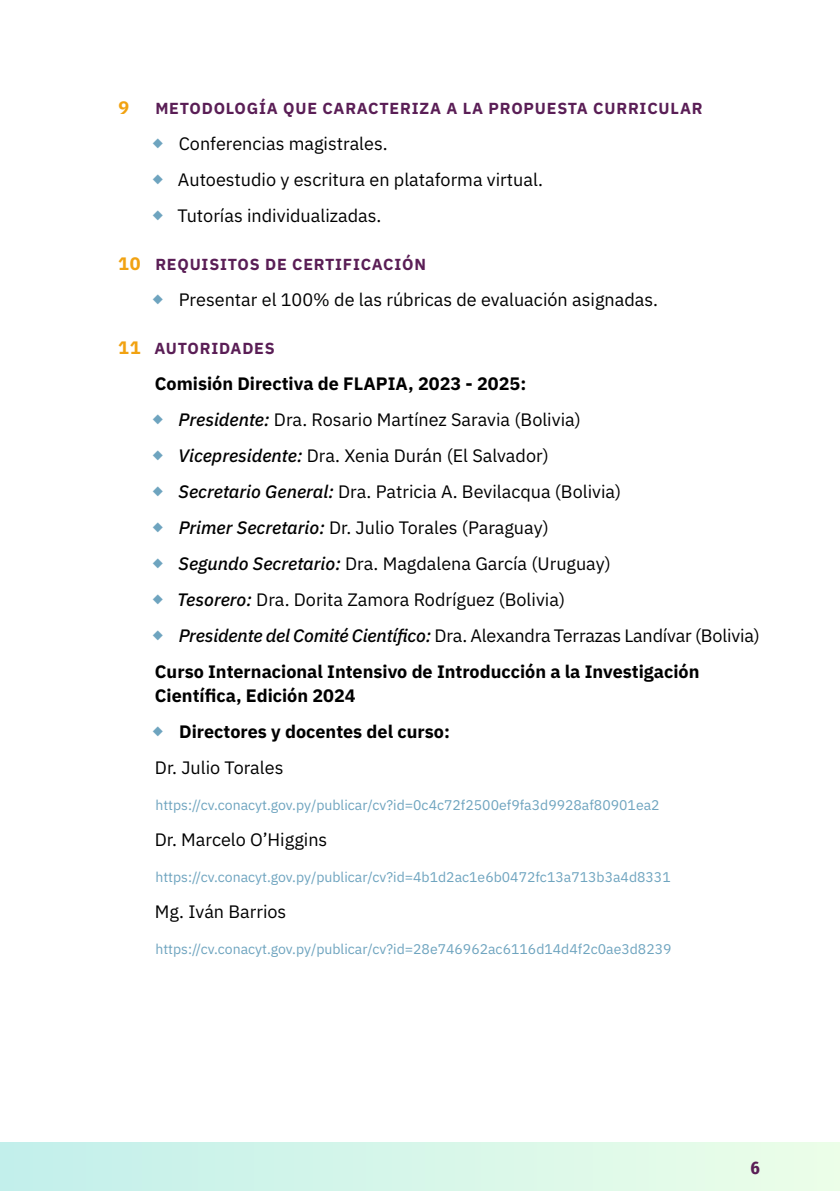
<style>
.page{position:relative;width:840px;height:1191px;background:#fff}
.page>*{position:absolute;margin:0;border:0;box-sizing:border-box;transform-origin:0 0}
.t1{font:18px/36px "IBM Plex Sans";color:#000}
.t2{font:700 18px/36px "IBM Plex Sans";color:#000}
.t3{font:700 18px "Fira Sans Condensed";color:#5a1e56}
.t4{font:700 18px "IBM Plex Sans";color:#f1a211}
.t5{font:700 16px "IBM Plex Sans";letter-spacing:.05em;color:#5a1e56}
.t6{font:14px "IBM Plex Sans";color:#6ea4bf}
.s1{font-size:18px;color:#f1a211}
.s2{font-weight:500;font-style:italic}
</style>
<div class="page">
<div style="left:0;top:1142px;width:839px;height:49px;background:linear-gradient(to right,#c2efeb,#ecfee8)"></div>
<p class="t4" style="left:118px;top:93px;width:12px">9</p>
<p class="t5" style="left:155px;top:96px;width:548px">METODOLOGÍA QUE CARACTERIZA A LA PROPUESTA CURRICULAR</p>
<p class="t1" style="left:177px;top:124px;width:367px">Conferencias magistrales.<br>Autoestudio y escritura en plataforma virtual.<br>Tutorías individualizadas.</p>
<p class="t5" style="left:118px;top:252px;width:309px"><span class="s1">10</span> REQUISITOS DE CERTIFICACIÓN</p>
<p class="t1" style="left:179px;top:280px;width:480px">Presentar el 100% de las rúbricas de evaluación asignadas.</p>
<p class="t5" style="left:118px;top:336px;width:158px"><span class="s1">11</span> AUTORIDADES</p>
<p class="t2" style="left:155px;top:364px;width:373px">Comisión Directiva de FLAPIA, 2023 - 2025:</p>
<p class="t1" style="left:178px;top:400px;width:403px"><span class="s2">Presidente:</span> Dra. Rosario Martínez Saravia (Bolivia)</p>
<p class="t1" style="left:178px;top:436px;width:372px"><span class="s2">Vicepresidente:</span> Dra. Xenia Durán (El Salvador)</p>
<p class="t1" style="left:178px;top:472px;width:444px"><span class="s2">Secretario General:</span> Dra. Patricia A. Bevilacqua (Bolivia)</p>
<p class="t1" style="left:178px;top:508px;width:371px"><span class="s2">Primer Secretario:</span> Dr. Julio Torales (Paraguay)</p>
<p class="t1" style="left:178px;top:544px;width:433px"><span class="s2">Segundo Secretario:</span> Dra. Magdalena García (Uruguay)</p>
<p class="t1" style="left:177px;top:580px;width:389px"><span class="s2">Tesorero:</span> Dra. Dorita Zamora Rodríguez (Bolivia)</p>
<p class="t1" style="left:179px;top:616px;width:582px"><span class="s2">Presidente del Comité Científico:</span> Dra. Alexandra Terrazas Landívar (Bolivia)</p>
<p class="t2" style="left:155px;top:652px;width:545px">Curso Internacional Intensivo de Introducción a la Investigación</p>
<p class="t2" style="left:179px;top:676px;width:272px;text-indent:-24px">Científica, Edición 2024<br>Directores y docentes del curso:</p>
<p class="t1" style="left:155px;top:748px;width:130px">Dr. Julio Torales</p>
<p class="t6" style="left:155px;top:794px;width:505px">https://cv.conacyt.gov.py/publicar/cv?id=0c4c72f2500ef9fa3d9928af80901ea2</p>
<p class="t1" style="left:155px;top:820px;width:174px">Dr. Marcelo O’Higgins</p>
<p class="t6" style="left:155px;top:866px;width:516px">https://cv.conacyt.gov.py/publicar/cv?id=4b1d2ac1e6b0472fc13a713b3a4d8331</p>
<p class="t1" style="left:155px;top:892px;width:133px">Mg. Iván Barrios</p>
<p class="t6" style="left:155px;top:938px;width:517px">https://cv.conacyt.gov.py/publicar/cv?id=28e746962ac6116d14d4f2c0ae3d8239</p>
<p class="t3" style="left:750px;top:1152px;width:11px">6</p>
</div>
